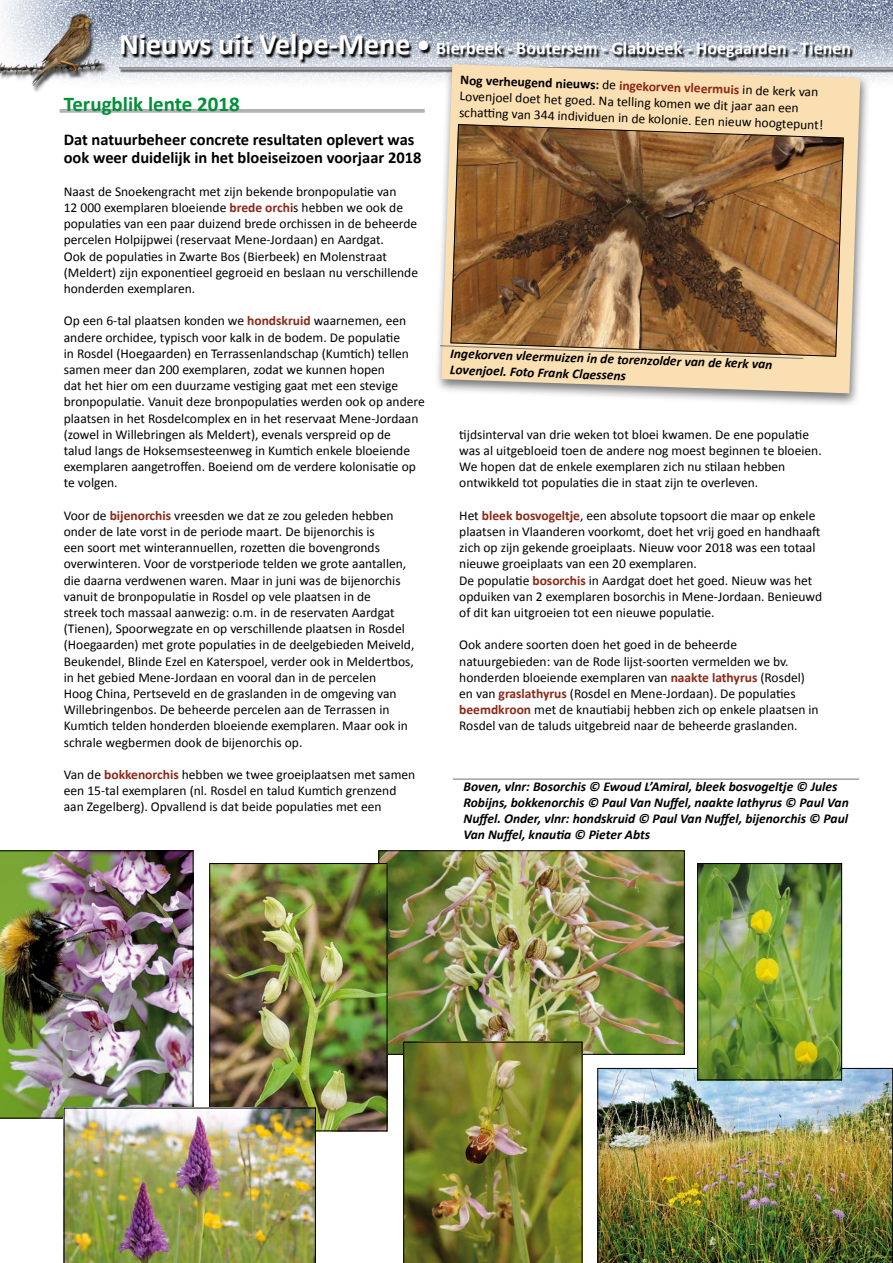
<style>
.page{position:relative;width:893px;height:1263px;background:#fff}
.page>*{position:absolute;margin:0;border:0;box-sizing:border-box;transform-origin:0 0}
.t1{font:700 21px "Calibri";color:#009037}
.t2{font:700 18px "Calibri";color:#fff}
.t3{font:700 16.5px/18px "Calibri";color:#000}
.t4{font:13.5px/16.2px "Calibri";color:#000}
.t5{font:italic 700 13.5px/16.2px "Calibri";color:#000}
.s1{font-size:30px}
.s2{font-size:27px}
.s3{font-weight:700;color:#8a2817}
.s4{font-weight:700}
</style>
<div class="page">
<img style="left:2px;top:0;width:891px;height:83px">
<div style="left:0;top:16px;width:110px;height:77px;background:#000;opacity:.7"></div>
<img style="left:0;top:14px;width:106px;height:73px">
<svg style="left:120px;top:35px;width:773px;height:38px;background:#969ca7"></svg>
<hr style="left:119px;top:67px;width:774px;height:2px;background:#87888a">
<img style="left:380px;top:852px;width:303px;height:200px">
<div style="left:378px;top:850px;width:307px;height:204px;border:1px solid #000"></div>
<svg style="left:60px;top:109px;width:365px;height:4px"></svg>
<img style="left:211px;top:865px;width:174px;height:264px">
<div style="left:209px;top:863px;width:178px;height:268px;border:1px solid #000"></div>
<img style="left:0;top:850px;width:193px;height:268px">
<img style="left:64px;top:1108px;width:252px;height:155px">
<img style="left:597px;top:1068px;width:296px;height:195px">
<img style="left:699px;top:865px;width:141px;height:213px">
<div style="left:697px;top:863px;width:145px;height:217px;border:1px solid #000"></div>
<div style="left:434px;top:60px;width:436px;height:347px;background:#000;opacity:.55"></div>
<svg style="left:441px;top:64px;width:419px;height:329px;background:#eed9b5"></svg>
<svg style="left:450px;top:124px;width:394px;height:233px;background:#90663c"></svg>
<svg style="left:439px;top:345px;width:365px;height:14px;background:#caad85"></svg>
<hr style="left:453px;top:779px;width:406px;height:1px;background:#707172">
<img style="left:403px;top:1042px;width:179px;height:221px">
<h2 class="t2" style="left:119px;top:37px;width:733px"><span class="s1">Nieuws uit Velpe-Mene</span> <span class="s2">•</span> Bierbeek - Boutersem - Glabbeek - Hoegaarden - Tienen</h2>
<h1 class="t1" style="left:64px;top:91px;width:177px">Terugblik lente 2018</h1>
<p class="t3" style="left:64px;top:130px;width:359px">Dat natuurbeheer concrete resultaten oplevert was ook weer duidelijk in het bloeiseizoen voorjaar 2018</p>
<p class="t4" style="left:64px;top:183px;width:356px">Naast de Snoekengracht met zijn bekende bronpopulatie van<br>12 000 exemplaren bloeiende <span class="s3">brede orchi</span>s hebben we ook de populaties van een paar duizend brede orchissen in de beheerde percelen Holpijpwei (reservaat Mene-Jordaan) en Aardgat.<br>Ook de populaties in Zwarte Bos (Bierbeek) en Molenstraat (Meldert) zijn exponentieel gegroeid en beslaan nu verschillende honderden exemplaren.</p>
<p class="t4" style="left:64px;top:312px;width:362px">Op een 6-tal plaatsen konden we <span class="s3">hondskruid</span> waarnemen, een andere orchidee, typisch voor kalk in de bodem. De populatie<br>in Rosdel (Hoegaarden) en Terrassenlandschap (Kumtich) tellen samen meer dan 200 exemplaren, zodat we kunnen hopen<br>dat het hier om een duurzame vestiging gaat met een stevige bronpopulatie. Vanuit deze bronpopulaties werden ook op andere plaatsen in het Rosdelcomplex en in het reservaat Mene-Jordaan (zowel in Willebringen als Meldert), evenals verspreid op de<br>talud langs de Hoksemsesteenweg in Kumtich enkele bloeiende exemplaren aangetroffen. Boeiend om de verdere kolonisatie op te volgen.</p>
<p class="t4" style="left:64px;top:507px;width:352px">Voor de <span class="s3">bijenorchis</span> vreesden we dat ze zou geleden hebben onder de late vorst in de periode maart. De bijenorchis is<br>een soort met winterannuellen, rozetten die bovengronds overwinteren. Voor de vorstperiode telden we grote aantallen, die daarna verdwenen waren. Maar in juni was de bijenorchis vanuit de bronpopulatie in Rosdel op vele plaatsen in de<br>streek toch massaal aanwezig: o.m. in de reservaten Aardgat (Tienen), Spoorwegzate en op verschillende plaatsen in Rosdel (Hoegaarden) met grote populaties in de deelgebieden Meiveld, Beukendel, Blinde Ezel en Katerspoel, verder ook in Meldertbos, in het gebied Mene-Jordaan en vooral dan in de percelen<br>Hoog China, Pertseveld en de graslanden in de omgeving van Willebringenbos. De beheerde percelen aan de Terrassen in Kumtich telden honderden bloeiende exemplaren. Maar ook in schrale wegbermen dook de bijenorchis op.</p>
<p class="t4" style="left:64px;top:766px;width:353px">Van de <span class="s3">bokkenorchis</span> hebben we twee groeiplaatsen met samen een 15-tal exemplaren (nl. Rosdel en talud Kumtich grenzend aan Zegelberg). Opvallend is dat beide populaties met een</p>
<p class="t4" style="left:461px;top:71px;width:366px;rotate:2deg"><span class="s4">Nog verheugend nieuws:</span> de <span class="s3">ingekorven vleermuis</span> in de kerk van<br>Lovenjoel doet het goed. Na telling komen we dit jaar aan een schatti ng van 344 individuen in de kolonie. Een nieuw hoogtepunt!</p>
<p class="t5" style="left:451px;top:344px;width:324px;rotate:2deg">Ingekorven vleermuizen in de torenzolder van de kerk van<br>Lovenjoel. Foto Frank Claessens</p>
<p class="t4" style="left:459px;top:426px;width:364px">tijdsinterval van drie weken tot bloei kwamen. De ene populatie was al uitgebloeid toen de andere nog moest beginnen te bloeien.<br>We hopen dat de enkele exemplaren zich nu stilaan hebben ontwikkeld tot populaties die in staat zijn te overleven.</p>
<p class="t4" style="left:459px;top:507px;width:365px">Het <span class="s3">bleek bosvogeltje</span>, een absolute topsoort die maar op enkele plaatsen in Vlaanderen voorkomt, doet het vrij goed en handhaaft zich op zijn gekende groeiplaats. Nieuw voor 2018 was een totaal nieuwe groeiplaats van een 20 exemplaren.<br>De populatie <span class="s3">bosorchis</span> in Aardgat doet het goed. Nieuw was het opduiken van 2 exemplaren bosorchis in Mene-Jordaan. Benieuwd of dit kan uitgroeien tot een nieuwe populatie.</p>
<p class="t4" style="left:459px;top:636px;width:361px">Ook andere soorten doen het goed in de beheerde natuurgebieden: van de Rode lijst-soorten vermelden we bv. honderden bloeiende exemplaren van <span class="s3">naakte lathyrus</span> (Rosdel) en van <span class="s3">graslathyrus</span> (Rosdel en Mene-Jordaan). De populaties <span class="s3">beemdkroon</span> met de knautiabij hebben zich op enkele plaatsen in Rosdel van de taluds uitgebreid naar de beheerde graslanden.</p>
<p class="t5" style="left:463px;top:777px;width:387px">Boven, vlnr: Bosorchis © Ewoud L’Amiral, bleek bosvogeltje © Jules Robijns, bokkenorchis © Paul Van Nuffel, naakte lathyrus © Paul Van Nuffel. Onder, vlnr: hondskruid © Paul Van Nuffel, bijenorchis © Paul Van Nuffel, knautia © Pieter Abts</p>
</div>
